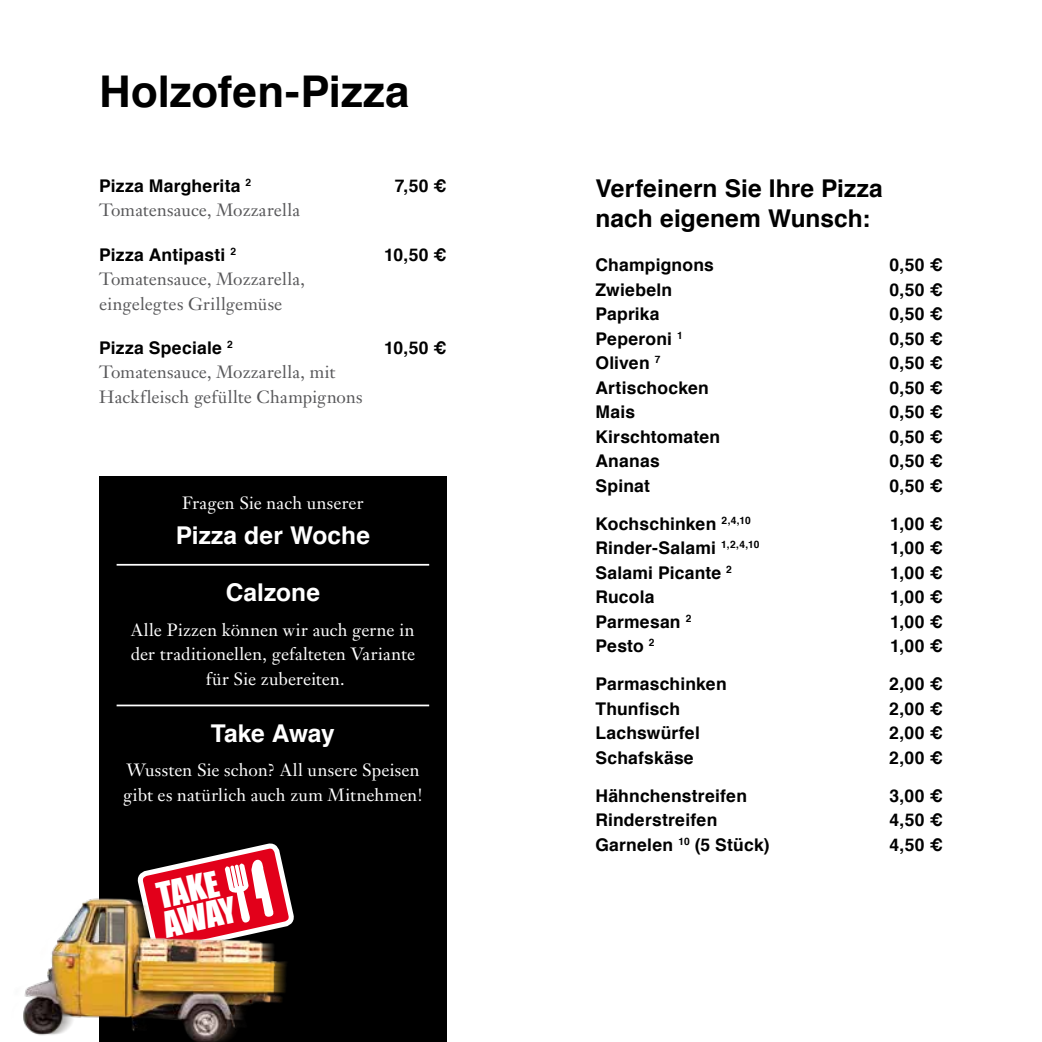
<style>
.page{position:relative;width:1042px;height:1042px;background:#fff}
.page>*{position:absolute;margin:0;border:0;box-sizing:border-box;transform-origin:0 0}
.t1{font:700 43.75px "Helvetica";color:#000}
.t2{font:33.07px/29.2px "Impact";color:#fff}
.t3{font:700 24.5px/29.8px "Helvetica";letter-spacing:.005em;color:#000}
.t4{font:700 24.5px "Helvetica";letter-spacing:.005em;color:#fff}
.t5{font:700 17.5px "Helvetica";letter-spacing:.01em;color:#000}
.t6{font:17.5px/24.5px "Janson Text LT Std";letter-spacing:.01em;color:#fff;text-align:center}
.t7{font:17.5px/24.5px "Janson Text LT Std";letter-spacing:.01em;color:#58585a}
</style>
<div class="page">
<div style="left:99px;top:476px;width:347px;height:566px;background:#000"></div>
<svg style="left:226px;top:843px;width:54px;height:10px"></svg>
<img style="left:23px;top:853px;width:271px;height:189px">
<hr style="left:117px;top:564px;width:312px;height:2px;background:#fff">
<hr style="left:117px;top:704px;width:312px;height:2px;background:#fff">
<h1 class="t1" style="left:99px;top:57px;width:312px">Holzofen-Pizza</h1>
<p class="t5" style="left:99px;top:171px;width:153px">Pizza Margherita <sup>2</sup></p>
<p class="t5" style="left:395px;top:171px;width:53px">7,50 €</p>
<p class="t7" style="left:99px;top:198px;width:202px">Tomatensauce, Mozzarella</p>
<p class="t5" style="left:99px;top:240px;width:138px">Pizza Antipasti <sup>2</sup></p>
<p class="t5" style="left:384px;top:240px;width:64px">10,50 €</p>
<p class="t7" style="left:99px;top:267px;width:207px">Tomatensauce, Mozzarella, eingelegtes Grillgemüse</p>
<p class="t5" style="left:99px;top:334px;width:135px">Pizza Speciale <sup>2</sup></p>
<p class="t5" style="left:384px;top:334px;width:64px">10,50 €</p>
<p class="t7" style="left:99px;top:360px;width:265px">Tomatensauce, Mozzarella, mit<br>Hackfleisch gefüllte Champignons</p>
<p class="t6" style="left:182px;top:491px;width:183px">Fragen Sie nach unserer</p>
<h3 class="t4" style="left:176px;top:516px;width:196px">Pizza der Woche</h3>
<h3 class="t4" style="left:226px;top:573px;width:96px">Calzone</h3>
<p class="t6" style="left:131px;top:617px;width:286px">Alle Pizzen können wir auch gerne in der traditionellen, gefalteten Variante für Sie zubereiten.</p>
<h3 class="t4" style="left:211px;top:713px;width:125px">Take Away</h3>
<p class="t6" style="left:123px;top:758px;width:301px;text-align:left">Wussten Sie schon? All unsere Speisen gibt es natürlich auch zum Mitnehmen!</p>
<h2 class="t2" style="left:154px;top:881px;width:75px;rotate:-12deg">TAKE<br>AWAY</h2>
<h3 class="t3" style="left:595px;top:174px;width:289px">Verfeinern Sie Ihre Pizza nach eigenem Wunsch:</h3>
<p class="t5" style="left:595px;top:251px;width:120px">Champignons</p>
<p class="t5" style="left:889px;top:251px;width:55px">0,50 €</p>
<p class="t5" style="left:595px;top:275px;width:78px">Zwiebeln</p>
<p class="t5" style="left:889px;top:275px;width:55px">0,50 €</p>
<p class="t5" style="left:595px;top:300px;width:66px">Paprika</p>
<p class="t5" style="left:889px;top:300px;width:55px">0,50 €</p>
<p class="t5" style="left:595px;top:324px;width:89px">Peperoni <sup>1</sup></p>
<p class="t5" style="left:889px;top:324px;width:55px">0,50 €</p>
<p class="t5" style="left:595px;top:349px;width:67px">Oliven <sup>7</sup></p>
<p class="t5" style="left:889px;top:349px;width:55px">0,50 €</p>
<p class="t5" style="left:595px;top:373px;width:115px">Artischocken</p>
<p class="t5" style="left:889px;top:373px;width:55px">0,50 €</p>
<p class="t5" style="left:595px;top:398px;width:41px">Mais</p>
<p class="t5" style="left:889px;top:398px;width:55px">0,50 €</p>
<p class="t5" style="left:595px;top:422px;width:126px">Kirschtomaten</p>
<p class="t5" style="left:889px;top:422px;width:55px">0,50 €</p>
<p class="t5" style="left:595px;top:447px;width:66px">Ananas</p>
<p class="t5" style="left:889px;top:447px;width:55px">0,50 €</p>
<p class="t5" style="left:595px;top:471px;width:56px">Spinat</p>
<p class="t5" style="left:889px;top:471px;width:55px">0,50 €</p>
<p class="t5" style="left:595px;top:509px;width:157px">Kochschinken <sup>2,4,10</sup></p>
<p class="t5" style="left:890px;top:509px;width:54px">1,00 €</p>
<p class="t5" style="left:595px;top:534px;width:165px">Rinder-Salami <sup>1,2,4,10</sup></p>
<p class="t5" style="left:890px;top:534px;width:54px">1,00 €</p>
<p class="t5" style="left:595px;top:558px;width:138px">Salami Picante <sup>2</sup></p>
<p class="t5" style="left:890px;top:558px;width:54px">1,00 €</p>
<p class="t5" style="left:595px;top:583px;width:61px">Rucola</p>
<p class="t5" style="left:890px;top:583px;width:54px">1,00 €</p>
<p class="t5" style="left:595px;top:607px;width:97px">Parmesan <sup>2</sup></p>
<p class="t5" style="left:890px;top:607px;width:54px">1,00 €</p>
<p class="t5" style="left:595px;top:632px;width:61px">Pesto <sup>2</sup></p>
<p class="t5" style="left:890px;top:632px;width:54px">1,00 €</p>
<p class="t5" style="left:595px;top:670px;width:133px">Parmaschinken</p>
<p class="t5" style="left:889px;top:670px;width:55px">2,00 €</p>
<p class="t5" style="left:595px;top:694px;width:86px">Thunfisch</p>
<p class="t5" style="left:889px;top:694px;width:55px">2,00 €</p>
<p class="t5" style="left:595px;top:719px;width:106px">Lachswürfel</p>
<p class="t5" style="left:889px;top:719px;width:55px">2,00 €</p>
<p class="t5" style="left:595px;top:743px;width:100px">Schafskäse</p>
<p class="t5" style="left:889px;top:743px;width:55px">2,00 €</p>
<p class="t5" style="left:595px;top:781px;width:153px">Hähnchenstreifen</p>
<p class="t5" style="left:889px;top:781px;width:55px">3,00 €</p>
<p class="t5" style="left:595px;top:806px;width:124px">Rinderstreifen</p>
<p class="t5" style="left:889px;top:806px;width:55px">4,50 €</p>
<p class="t5" style="left:595px;top:830px;width:176px">Garnelen <sup>10</sup> (5 Stück)</p>
<p class="t5" style="left:889px;top:830px;width:55px">4,50 €</p>
</div>
